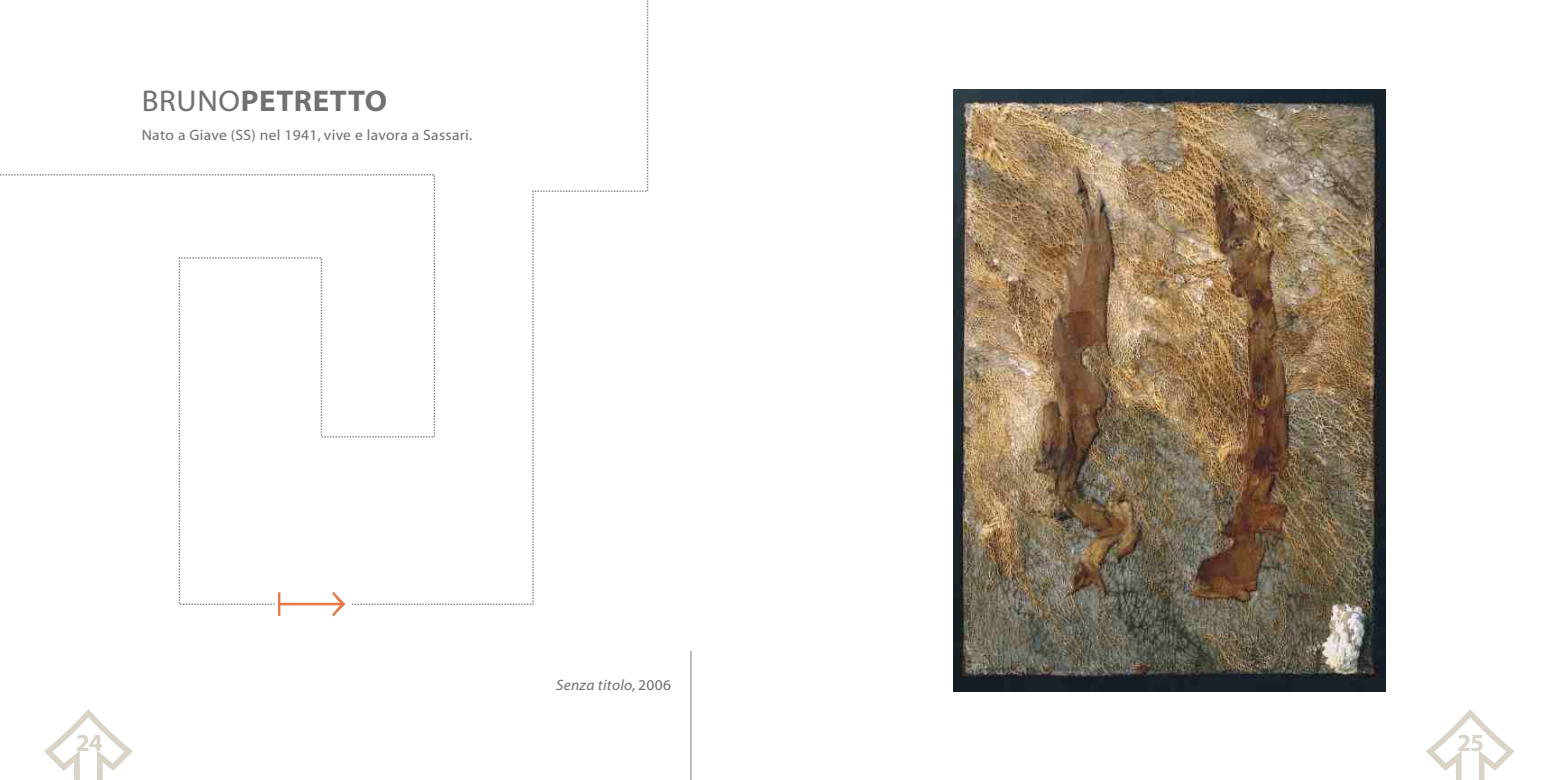
<style>
.page{position:relative;width:1560px;height:780px;background:#fff}
.page>*{position:absolute;margin:0;border:0;box-sizing:border-box;transform-origin:0 0}
.t1{font:700 30px "Myriad Web";letter-spacing:.02em;color:#737070}
.t2{font:700 24.62px "Myriad Web";color:#d9d4c7}
.t3{font:15px "Myriad Web";letter-spacing:.02em;color:#737070}
.t4{font:italic 15px "Myriad Web";letter-spacing:.02em;color:#737070}
.s1{font-weight:400}
.s2{font-style:normal}
</style>
<div class="page">
<svg style="left:0;top:0;width:649px;height:605px"></svg>
<svg style="left:44px;top:709px;width:89px;height:71px"></svg>
<svg style="left:1426px;top:709px;width:89px;height:71px"></svg>
<svg style="left:278px;top:592px;width:67px;height:24px"></svg>
<img style="left:953px;top:89px;width:432px;height:602px">
<hr style="left:690px;top:651px;width:2px;height:129px;background:#969494">
<h1 class="t1" style="left:142px;top:89px;width:247px"><span class="s1">BRUNO</span>PETRETTO</h1>
<p class="t3" style="left:142px;top:129px;width:332px">Nato a Giave (SS) nel 1941, vive e lavora a Sassari.</p>
<p class="t4" style="left:556px;top:679px;width:116px">Senza titolo, <span class="s2">2006</span></p>
<h2 class="t2" style="left:76px;top:733px;width:28px">24</h2>
<h2 class="t2" style="left:1457px;top:733px;width:28px">25</h2>
</div>
